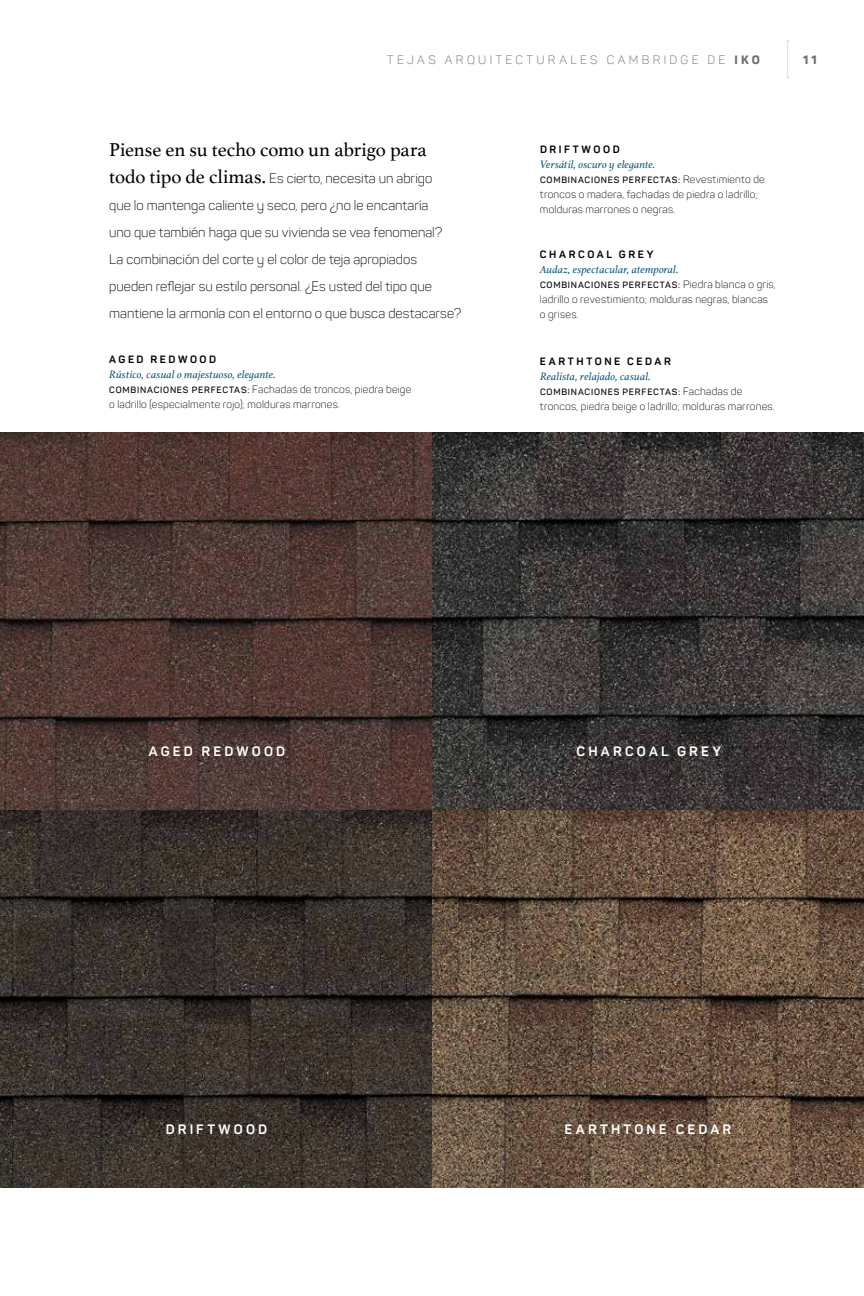
<style>
.page{position:relative;width:864px;height:1296px;background:#fff}
.page>*{position:absolute;margin:0;border:0;box-sizing:border-box;transform-origin:0 0}
.t1{font:19.5px "Athelas";letter-spacing:-.005em;color:#000}
.t2{font:300 13.5px/27px "Panton";color:#000}
.t3{font:700 13.5px "Panton";letter-spacing:.235em;color:#fff}
.t4{font:300 12px "Panton";letter-spacing:.28em;color:#6d6e71}
.t5{font:800 12px "Panton";color:#6d6e71}
.t6{font:italic 11.25px "Athelas";letter-spacing:.01em;color:#005373}
.t7{font:300 10.5px/15px "Panton";letter-spacing:.02em;color:#000}
.t8{font:700 10.5px "Panton";letter-spacing:.245em;color:#000}
.t9{font:600 9px "Panton";letter-spacing:.085em;color:#000}
.s1{font-weight:800}
.s2{font-family:"Athelas";font-weight:400;font-size:19.5px}
.s3{font-weight:600;font-size:9px}
.s4{font-weight:300;font-size:10.5px}
</style>
<div class="page">
<svg style="left:787px;top:41px;width:2px;height:37px"></svg>
<img style="left:0;top:432px;width:864px;height:756px">
<p class="t4" style="left:387px;top:52px;width:374px">TEJAS ARQUITECTURALES CAMBRIDGE DE <span class="s1">IKO</span></p>
<p class="t5" style="left:803px;top:52px;width:15px">1 1</p>
<h1 class="t1" style="left:109px;top:134px;width:319px">Piense en su techo como un abrigo para</h1>
<p class="t2" style="left:109px;top:165px;width:353px"><span class="s2">todo tipo de climas.</span> Es cierto, necesita un abrigo<br>que lo mantenga caliente y seco, pero ¿no le encantaría<br>uno que también haga que su vivienda se vea fenomenal?<br>La combinación del corte y el color de teja apropiados pueden reflejar su estilo personal. ¿Es usted del tipo que mantiene la armonía con el entorno o que busca destacarse?</p>
<p class="t8" style="left:109px;top:353px;width:108px">AGED REDWOOD</p>
<p class="t6" style="left:109px;top:365px;width:168px">Rústico, casual o majestuoso, elegante.</p>
<p class="t7" style="left:109px;top:382px;width:304px"><span class="s3">COMBINACIONES PERFECTAS:</span> Fachadas de troncos, piedra beige o ladrillo (especialmente rojo); molduras marrones.</p>
<p class="t8" style="left:540px;top:143px;width:81px">DRIFTWOOD</p>
<p class="t6" style="left:540px;top:156px;width:117px">Versátil, oscuro y elegante.</p>
<p class="t9" style="left:540px;top:175px;width:226px">COMBINACIONES PERFECTAS: <span class="s4">Revestimiento de</span></p>
<p class="t7" style="left:540px;top:187px;width:219px">troncos o madera, fachadas de piedra o ladrillo; molduras marrones o negras.</p>
<p class="t8" style="left:540px;top:248px;width:115px">CHARCOAL GREY</p>
<p class="t6" style="left:540px;top:261px;width:140px">Audaz, espectacular, atemporal.</p>
<p class="t9" style="left:540px;top:280px;width:237px">COMBINACIONES PERFECTAS: <span class="s4">Piedra blanca o gris,</span></p>
<p class="t7" style="left:540px;top:292px;width:230px">ladrillo o revestimiento; molduras negras, blancas o grises.</p>
<p class="t8" style="left:540px;top:355px;width:132px">EARTHTONE CEDAR</p>
<p class="t6" style="left:540px;top:367px;width:112px">Realista, relajado, casual.</p>
<p class="t9" style="left:540px;top:386px;width:204px">COMBINACIONES PERFECTAS: <span class="s4">Fachadas de</span></p>
<p class="t7" style="left:540px;top:399px;width:236px">troncos, piedra beige o ladrillo; molduras marrones.</p>
<p class="t3" style="left:149px;top:743px;width:138px">AGED REDWOOD</p>
<p class="t3" style="left:577px;top:743px;width:146px">CHARCOAL GREY</p>
<p class="t3" style="left:166px;top:1121px;width:103px">DRIFTWOOD</p>
<p class="t3" style="left:565px;top:1121px;width:168px">EARTHTONE CEDAR</p>
</div>
